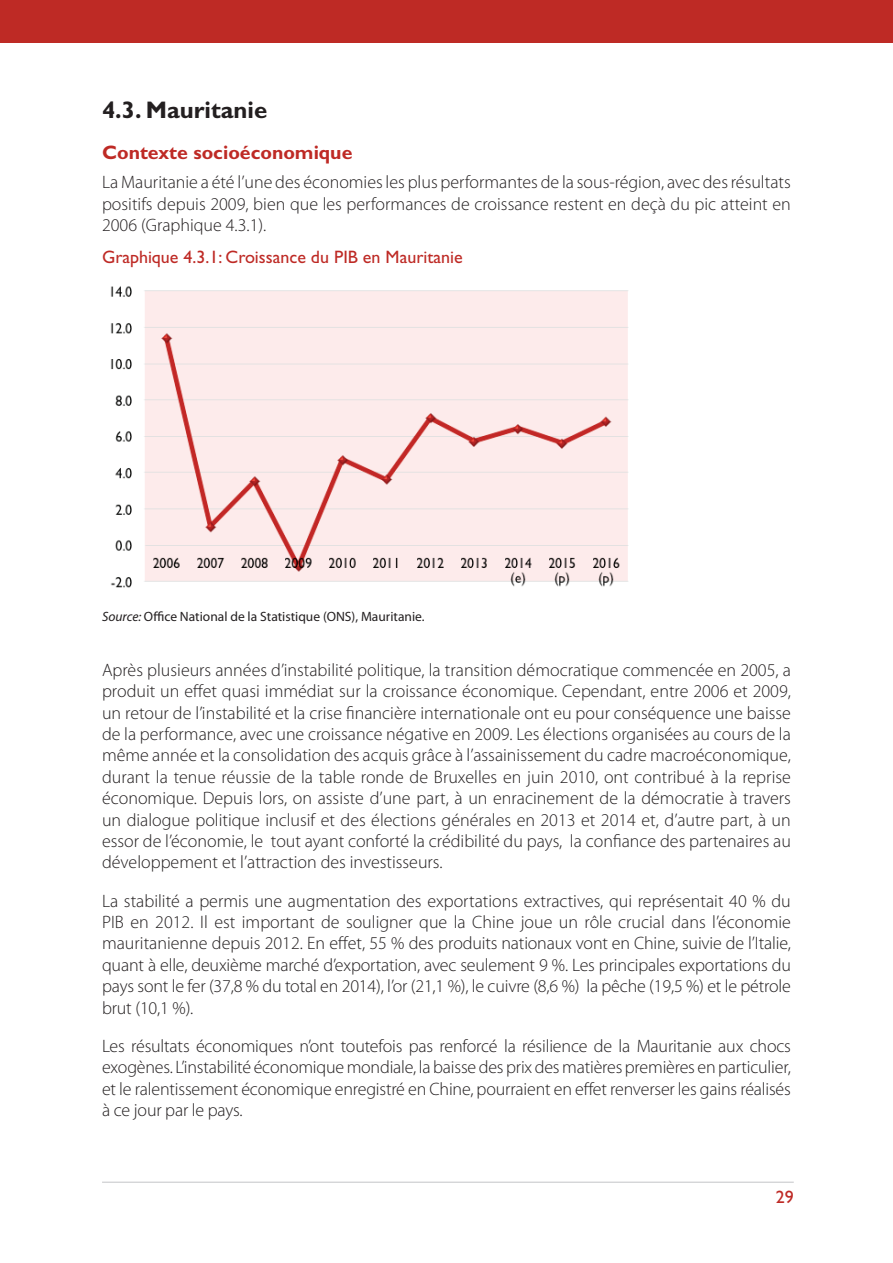
<style>
.page{position:relative;width:893px;height:1263px;background:#fff}
.page>*{position:absolute;margin:0;border:0;box-sizing:border-box;transform-origin:0 0}
.t1{font:700 24px "Gill Sans Std";color:#231f20}
.t2{font:700 19.5px "Gill Sans Std";color:#be2a25}
.t3{font:300 18px/21.3px "Myriad Pro";letter-spacing:-.01em;color:#231f20;text-align:justify}
.t4{font:18px "Gill Sans Std";color:#be2a25}
.t5{font:13.5px "Myriad Pro";color:#231f20}
.s1{font-style:italic}
</style>
<div class="page">
<hr style="left:102px;top:1182px;width:692px;height:1px;background:#c7c8ca">
<div style="left:0;top:0;width:893px;height:43px;background:#be2a25"></div>
<img style="left:110px;top:286px;width:519px;height:302px">
<h1 class="t1" style="left:102px;top:96px;width:167px">4.3. Mauritanie</h1>
<p class="t2" style="left:102px;top:140px;width:252px">Contexte socioéconomique</p>
<p class="t3" style="left:102px;top:172px;width:690px">La Mauritanie a été l’une des économies les plus performantes de la sous-région, avec des résultats positifs depuis 2009, bien que les performances de croissance restent en deçà du pic atteint en 2006 (Graphique 4.3.1).</p>
<p class="t4" style="left:102px;top:247px;width:362px">Graphique 4.3.1: Croissance du PIB en Mauritanie</p>
<p class="t5" style="left:102px;top:609px;width:324px"><span class="s1">Source:</span> Office National de la Statistique (ONS), Mauritanie.</p>
<p class="t3" style="left:102px;top:660px;width:690px">Après plusieurs années d’instabilité politique, la transition démocratique commencée en 2005, a produit un effet quasi immédiat sur la croissance économique. Cependant, entre 2006 et 2009, un retour de l’instabilité et la crise financière internationale ont eu pour conséquence une baisse de la performance, avec une croissance négative en 2009. Les élections organisées au cours de la même année et la consolidation des acquis grâce à l’assainissement du cadre macroéconomique, durant la tenue réussie de la table ronde de Bruxelles en juin 2010, ont contribué à la reprise économique. Depuis lors, on assiste d’une part, à un enracinement de la démocratie à travers un dialogue politique inclusif et des élections générales en 2013 et 2014 et, d’autre part, à un essor de l’économie, le tout ayant conforté la crédibilité du pays, la confiance des partenaires au développement et l’attraction des investisseurs.</p>
<p class="t3" style="left:102px;top:890px;width:690px">La stabilité a permis une augmentation des exportations extractives, qui représentait 40 % du PIB en 2012. Il est important de souligner que la Chine joue un rôle crucial dans l’économie mauritanienne depuis 2012. En effet, 55 % des produits nationaux vont en Chine, suivie de l’Italie, quant à elle, deuxième marché d’exportation, avec seulement 9 %. Les principales exportations du pays sont le fer (37,8 % du total en 2014), l’or (21,1 %), le cuivre (8,6 %) la pêche (19,5 %) et le pétrole brut (10,1 %).</p>
<p class="t3" style="left:102px;top:1035px;width:690px">Les résultats économiques n’ont toutefois pas renforcé la résilience de la Mauritanie aux chocs exogènes. L’instabilité économique mondiale, la baisse des prix des matières premières en particulier, et le ralentissement économique enregistré en Chine, pourraient en effet renverser les gains réalisés à ce jour par le pays.</p>
<p class="t4" style="left:776px;top:1186px;width:19px">29</p>
</div>
